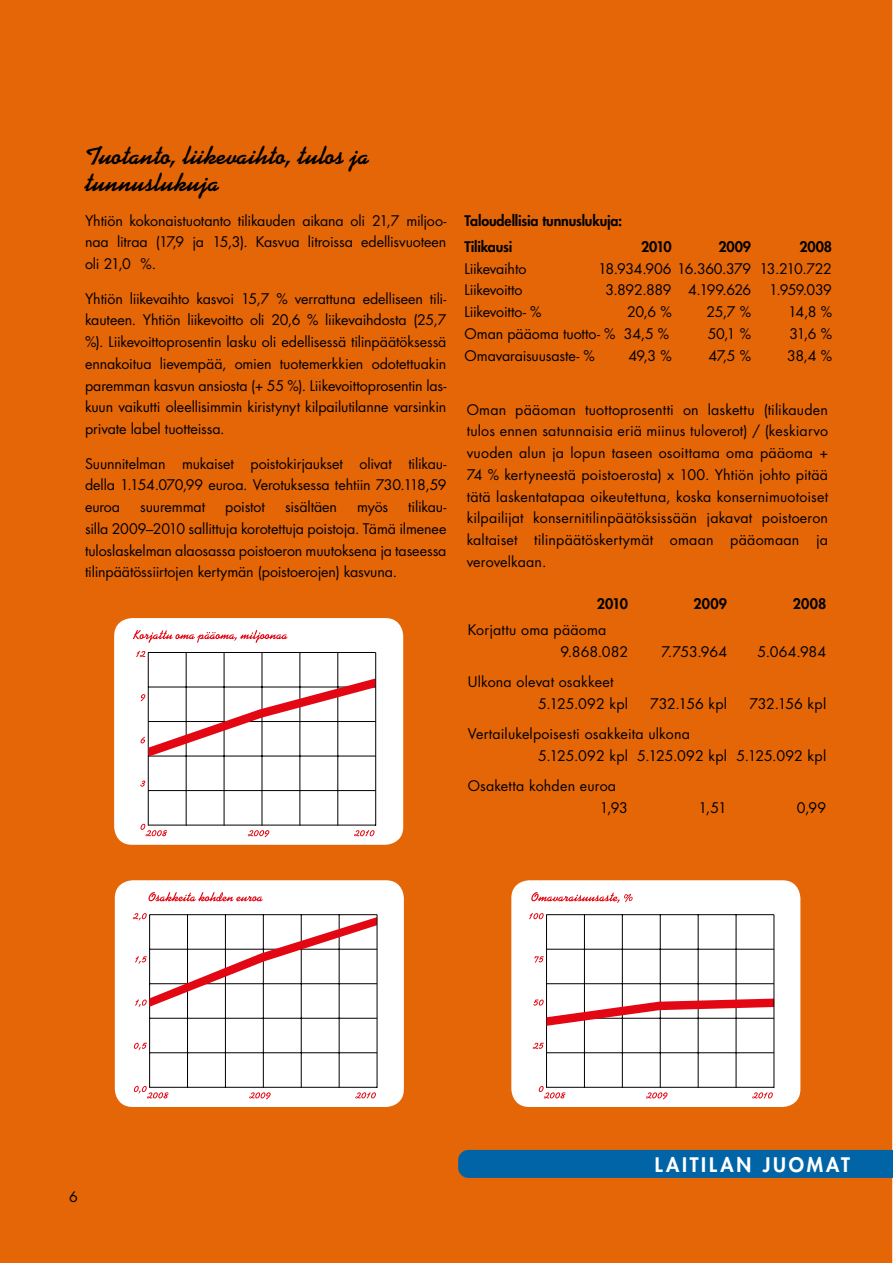
<style>
.page{position:relative;width:893px;height:1263px;background:#fff}
.page>*{position:absolute;margin:0;border:0;box-sizing:border-box;transform-origin:0 0}
.t1{font:700 25.5px/27px "Kaufmann Std";letter-spacing:.015em;color:#000}
.t2{font:800 19.5px "Futura Std";letter-spacing:.145em;color:#fff}
.t3{font:14.25px/21.8px "Futura Std";letter-spacing:-.005em;color:#000;text-align:justify}
.t4{font:14.25px/21.8px "Futura Std";letter-spacing:.015em;color:#000}
.t5{font:800 14.25px/26px "Futura Std";letter-spacing:-.01em;color:#000}
.t6{font:14.25px "Futura Std";letter-spacing:-.035em;color:#000}
</style>
<div class="page">
<div style="left:0;top:0;width:892px;height:1263px;background:#e56606"></div>
<div style="left:511px;top:880px;width:289px;height:227px;background:#fff;border-radius:18px"></div>
<div style="left:115px;top:880px;width:289px;height:227px;background:#fff;border-radius:18px"></div>
<div style="left:114px;top:618px;width:289px;height:227px;background:#fff;border-radius:18px"></div>
<hr style="left:546px;top:915px;width:1px;height:173px;background:#000">
<hr style="left:736px;top:915px;width:1px;height:173px;background:#000">
<hr style="left:698px;top:915px;width:1px;height:173px;background:#000">
<hr style="left:660px;top:915px;width:1px;height:173px;background:#000">
<hr style="left:622px;top:915px;width:1px;height:173px;background:#000">
<hr style="left:584px;top:915px;width:1px;height:173px;background:#000">
<hr style="left:546px;top:914px;width:228px;height:1px;background:#000">
<hr style="left:546px;top:949px;width:228px;height:1px;background:#000">
<hr style="left:546px;top:983px;width:228px;height:1px;background:#000">
<hr style="left:546px;top:1052px;width:228px;height:1px;background:#000">
<svg style="left:533px;top:1043px;width:11px;height:6px"></svg>
<svg style="left:534px;top:956px;width:10px;height:7px"></svg>
<svg style="left:529px;top:913px;width:15px;height:6px"></svg>
<svg style="left:533px;top:998px;width:241px;height:28px"></svg>
<hr style="left:774px;top:915px;width:1px;height:173px;background:#000">
<hr style="left:546px;top:1087px;width:228px;height:1px;background:#000">
<svg style="left:539px;top:1086px;width:26px;height:12px"></svg>
<svg style="left:646px;top:1092px;width:22px;height:7px"></svg>
<svg style="left:752px;top:1092px;width:21px;height:6px"></svg>
<svg style="left:531px;top:892px;width:102px;height:11px"></svg>
<hr style="left:148px;top:652px;width:1px;height:174px;background:#000">
<hr style="left:337px;top:652px;width:1px;height:174px;background:#000">
<hr style="left:300px;top:652px;width:1px;height:174px;background:#000">
<hr style="left:262px;top:652px;width:1px;height:174px;background:#000">
<hr style="left:224px;top:652px;width:1px;height:174px;background:#000">
<hr style="left:186px;top:652px;width:1px;height:174px;background:#000">
<hr style="left:148px;top:652px;width:228px;height:1px;background:#000">
<hr style="left:148px;top:790px;width:228px;height:1px;background:#000">
<svg style="left:140px;top:780px;width:5px;height:7px"></svg>
<svg style="left:136px;top:651px;width:9px;height:6px"></svg>
<svg style="left:141px;top:678px;width:234px;height:79px"></svg>
<hr style="left:375px;top:652px;width:1px;height:174px;background:#000">
<hr style="left:148px;top:825px;width:228px;height:1px;background:#000">
<svg style="left:140px;top:824px;width:27px;height:12px"></svg>
<svg style="left:248px;top:830px;width:21px;height:7px"></svg>
<svg style="left:354px;top:830px;width:21px;height:6px"></svg>
<svg style="left:133px;top:630px;width:154px;height:13px"></svg>
<hr style="left:149px;top:915px;width:1px;height:173px;background:#000">
<hr style="left:339px;top:915px;width:1px;height:173px;background:#000">
<hr style="left:301px;top:915px;width:1px;height:173px;background:#000">
<hr style="left:263px;top:915px;width:1px;height:173px;background:#000">
<hr style="left:225px;top:915px;width:1px;height:173px;background:#000">
<hr style="left:187px;top:915px;width:1px;height:173px;background:#000">
<hr style="left:150px;top:1018px;width:227px;height:1px;background:#000">
<hr style="left:150px;top:1052px;width:227px;height:1px;background:#000">
<svg style="left:134px;top:1043px;width:13px;height:7px"></svg>
<svg style="left:133px;top:913px;width:244px;height:94px"></svg>
<hr style="left:377px;top:915px;width:1px;height:173px;background:#000">
<hr style="left:150px;top:1087px;width:227px;height:1px;background:#000">
<svg style="left:134px;top:1086px;width:34px;height:12px"></svg>
<svg style="left:249px;top:1092px;width:22px;height:7px"></svg>
<svg style="left:355px;top:1092px;width:21px;height:6px"></svg>
<svg style="left:148px;top:892px;width:115px;height:9px"></svg>
<div style="left:458px;top:1150px;width:435px;height:28px;background:#0064a7"></div>
<h1 class="t1" style="left:85px;top:143px;width:285px">Tuotanto, liikevaihto, tulos ja tunnuslukuja</h1>
<p class="t3" style="left:85px;top:210px;width:363px">Yhtiön kokonaistuotanto tilikauden aikana oli 21,7 miljoo&shy;naa litraa (17,9 ja 15,3). Kasvua litroissa edellisvuoteen oli 21,0 %.</p>
<p class="t3" style="left:85px;top:288px;width:363px">Yhtiön liikevaihto kasvoi 15,7 % verrattuna edelliseen tili&shy;kauteen. Yhtiön liikevoitto oli 20,6 % liikevaihdosta (25,7 %). Liikevoittoprosentin lasku oli edellisessä tilinpäätöksessä ennakoitua lievempää, omien tuotemerkkien odotettuakin paremman kasvun ansiosta (+ 55 %). Liikevoittoprosentin las&shy;kuun vaikutti oleellisimmin kiristynyt kilpailutilanne varsinkin private label tuotteissa.</p>
<p class="t3" style="left:85px;top:453px;width:363px">Suunnitelman mukaiset poistokirjaukset olivat tilikau&shy;della 1.154.070,99 euroa. Verotuksessa tehtiin 730.118,59 euroa</p>
<p class="t3" style="left:85px;top:496px;width:363px;text-indent:323px">tilikau&shy;silla 2009–2010 sallittuja korotettuja poistoja. Tämä ilmenee tuloslaskelman alaosassa poistoeron muutoksena ja taseessa tilinpäätössiirtojen kertymän (poistoerojen) kasvuna.</p>
<p class="t3" style="left:140px;top:496px;width:66px">suuremmat</p>
<p class="t3" style="left:225px;top:496px;width:41px">poistot</p>
<p class="t3" style="left:285px;top:496px;width:54px">sisältäen</p>
<p class="t3" style="left:357px;top:496px;width:32px">myös</p>
<p class="t5" style="left:464px;top:208px;width:159px">Taloudellisia tunnuslukuja:<br>Tilikausi</p>
<p class="t5" style="left:641px;top:234px;width:32px">2010</p>
<p class="t5" style="left:718px;top:234px;width:34px">2009</p>
<p class="t5" style="left:799px;top:234px;width:34px">2008</p>
<p class="t3" style="left:464px;top:258px;width:63px">Liikevaihto</p>
<p class="t6" style="left:598px;top:259px;width:235px">18.934.906 16.360.379 13.210.722</p>
<p class="t3" style="left:464px;top:279px;width:60px">Liikevoitto</p>
<p class="t6" style="left:605px;top:281px;width:147px">3.892.889 4.199.626</p>
<p class="t3" style="left:769px;top:279px;width:64px">1.959.039</p>
<p class="t3" style="left:465px;top:301px;width:79px">Liikevoitto- %</p>
<p class="t3" style="left:627px;top:301px;width:46px">20,6 %</p>
<p class="t3" style="left:706px;top:301px;width:46px">25,7 %</p>
<p class="t3" style="left:788px;top:301px;width:45px">14,8 %</p>
<p class="t3" style="left:465px;top:323px;width:206px">Oman pääoma tuotto- % 34,5 %</p>
<p class="t3" style="left:708px;top:323px;width:45px">50,1 %</p>
<p class="t3" style="left:789px;top:323px;width:44px">31,6 %</p>
<p class="t3" style="left:465px;top:345px;width:132px">Omavaraisuusaste- %</p>
<p class="t3" style="left:628px;top:345px;width:45px">49,3 %</p>
<p class="t3" style="left:708px;top:345px;width:44px">47,5 %</p>
<p class="t3" style="left:787px;top:345px;width:46px">38,4 %</p>
<p class="t3" style="left:467px;top:399px;width:363px">Oman pääoman tuottoprosentti on laskettu (tilikauden tulos ennen satunnaisia eriä miinus tuloverot) / (keskiarvo vuoden alun ja lopun taseen osoittama oma pääoma + 74 % kertyneestä poistoerosta) x 100. Yhtiön johto pitää tätä laskentatapaa oikeutettuna, koska konsernimuotoiset kilpailijat konsernitilinpäätöksissään jakavat poistoeron kaltaiset tilinpäätöskertymät omaan pääomaan ja verovelkaan.</p>
<p class="t5" style="left:597px;top:591px;width:33px">2010</p>
<p class="t5" style="left:694px;top:591px;width:35px">2009</p>
<p class="t5" style="left:793px;top:591px;width:35px">2008</p>
<p class="t4" style="left:560px;top:619px;width:69px;text-indent:-93px">Korjattu oma pääoma<br>9.868.082</p>
<p class="t3" style="left:662px;top:641px;width:67px">7.753.964</p>
<p class="t3" style="left:757px;top:641px;width:70px">5.064.984</p>
<p class="t4" style="left:538px;top:671px;width:91px;text-indent:-70px">Ulkona olevat osakkeet<br>5.125.092 kpl</p>
<p class="t3" style="left:650px;top:693px;width:78px">732.156 kpl</p>
<p class="t3" style="left:749px;top:693px;width:78px">732.156 kpl</p>
<p class="t3" style="left:538px;top:723px;width:289px;text-indent:-70px">Vertailukelpoisesti osakkeita ulkona<br>5.125.092 kpl 5.125.092 kpl 5.125.092 kpl</p>
<p class="t4" style="left:600px;top:775px;width:30px;text-indent:-132px">Osaketta kohden euroa<br>1,93</p>
<p class="t3" style="left:698px;top:797px;width:30px">1,51</p>
<p class="t3" style="left:797px;top:797px;width:31px">0,99</p>
<p class="t3" style="left:69px;top:1186px;width:10px">6</p>
<p class="t3" style="left:67px;top:1191px;width:10px">6</p>
<h2 class="t2" style="left:655px;top:1152px;width:197px">LAITILAN JUOMAT</h2>
</div>
